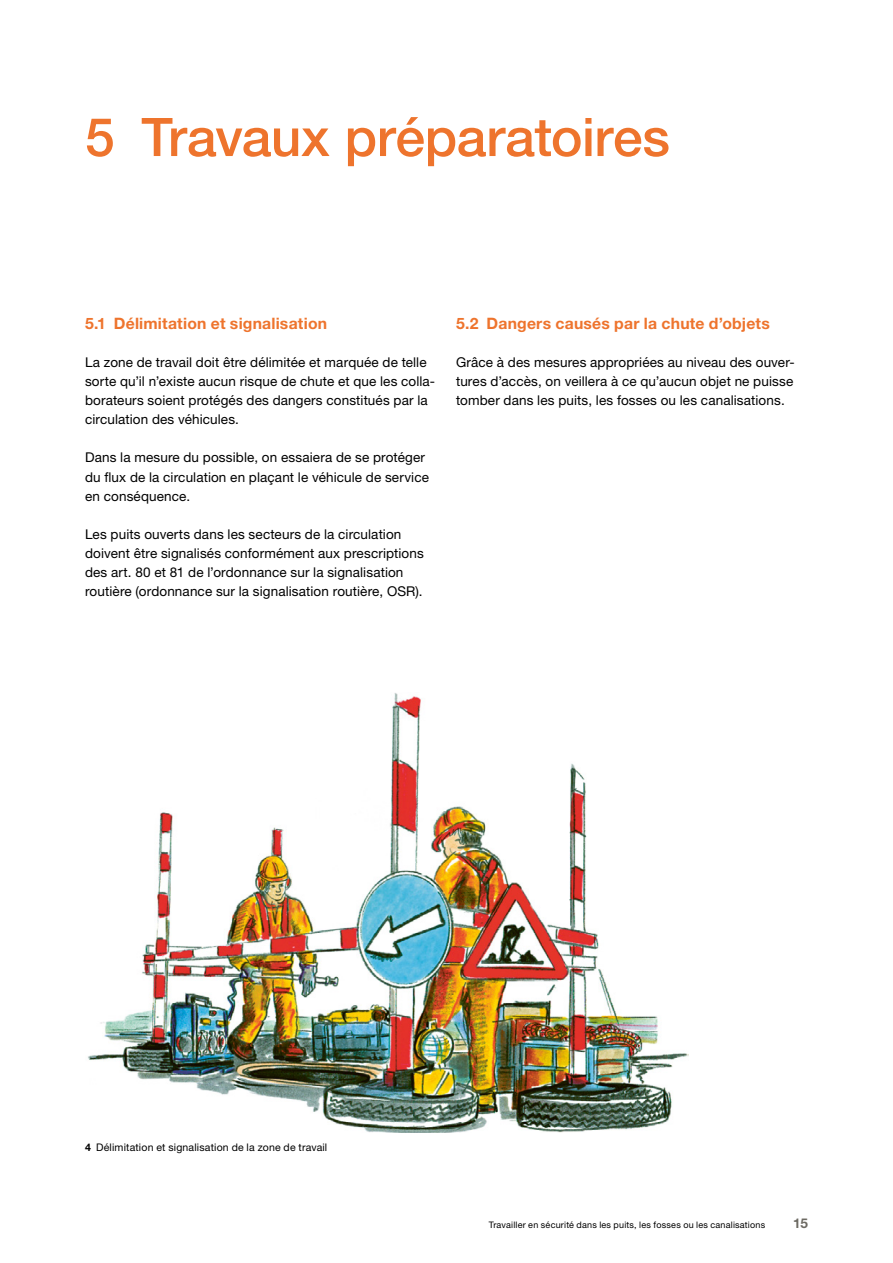
<style>
.page{position:relative;width:893px;height:1263px;background:#fff}
.page>*{position:absolute;margin:0;border:0;box-sizing:border-box;transform-origin:0 0}
.t1{font:500 53.25px "Helvetica Neue LT Std";letter-spacing:-.01em;color:#ee742d}
.t2{font:700 15.75px "Helvetica Neue LT Std";letter-spacing:.01em;color:#ee742d}
.t3{font:13.5px/19.2px "Helvetica Neue LT Std";letter-spacing:.01em;color:#000}
.t4{font:700 13.5px "Helvetica Neue LT Std";color:#6d6a63}
.t5{font:10.5px "Helvetica Neue LT Std";letter-spacing:.015em;color:#000}
.t6{font:9px "Helvetica Neue LT Std";letter-spacing:.025em;color:#000}
.s1{font-weight:700}
</style>
<div class="page">
<img style="left:88px;top:693px;width:600px;height:439px">
<h1 class="t1" style="left:85px;top:105px;width:586px">5 Travaux préparatoires</h1>
<p class="t2" style="left:85px;top:313px;width:244px">5.1 Délimitation et signalisation</p>
<p class="t3" style="left:85px;top:352px;width:352px">La zone de travail doit être délimitée et marquée de telle sorte qu’il n’existe aucun risque de chute et que les colla&shy;borateurs soient protégés des dangers constitués par la circulation des véhicules.</p>
<p class="t3" style="left:85px;top:448px;width:345px">Dans la mesure du possible, on essaiera de se protéger du flux de la circulation en plaçant le véhicule de service en conséquence.</p>
<p class="t3" style="left:85px;top:524px;width:340px">Les puits ouverts dans les secteurs de la circulation doivent être signalisés conformément aux prescriptions des art. 80 et 81 de l’ordonnance sur la signalisation routière (ordonnance sur la signalisation routière, OSR).</p>
<p class="t2" style="left:456px;top:313px;width:315px">5.2 Dangers causés par la chute d’objets</p>
<p class="t3" style="left:456px;top:352px;width:340px;text-align:justify">Grâce à des mesures appropriées au niveau des ouver&shy;tures d’accès, on veillera à ce qu’aucun objet ne puisse tomber dans les puits, les fosses ou les canalisations.</p>
<p class="t5" style="left:85px;top:1141px;width:244px"><span class="s1">4</span> Délimitation et signalisation de la zone de travail</p>
<p class="t6" style="left:489px;top:1219px;width:278px">Travailler en sécurité dans les puits, les fosses ou les canalisations</p>
<p class="t4" style="left:793px;top:1215px;width:16px">15</p>
</div>
